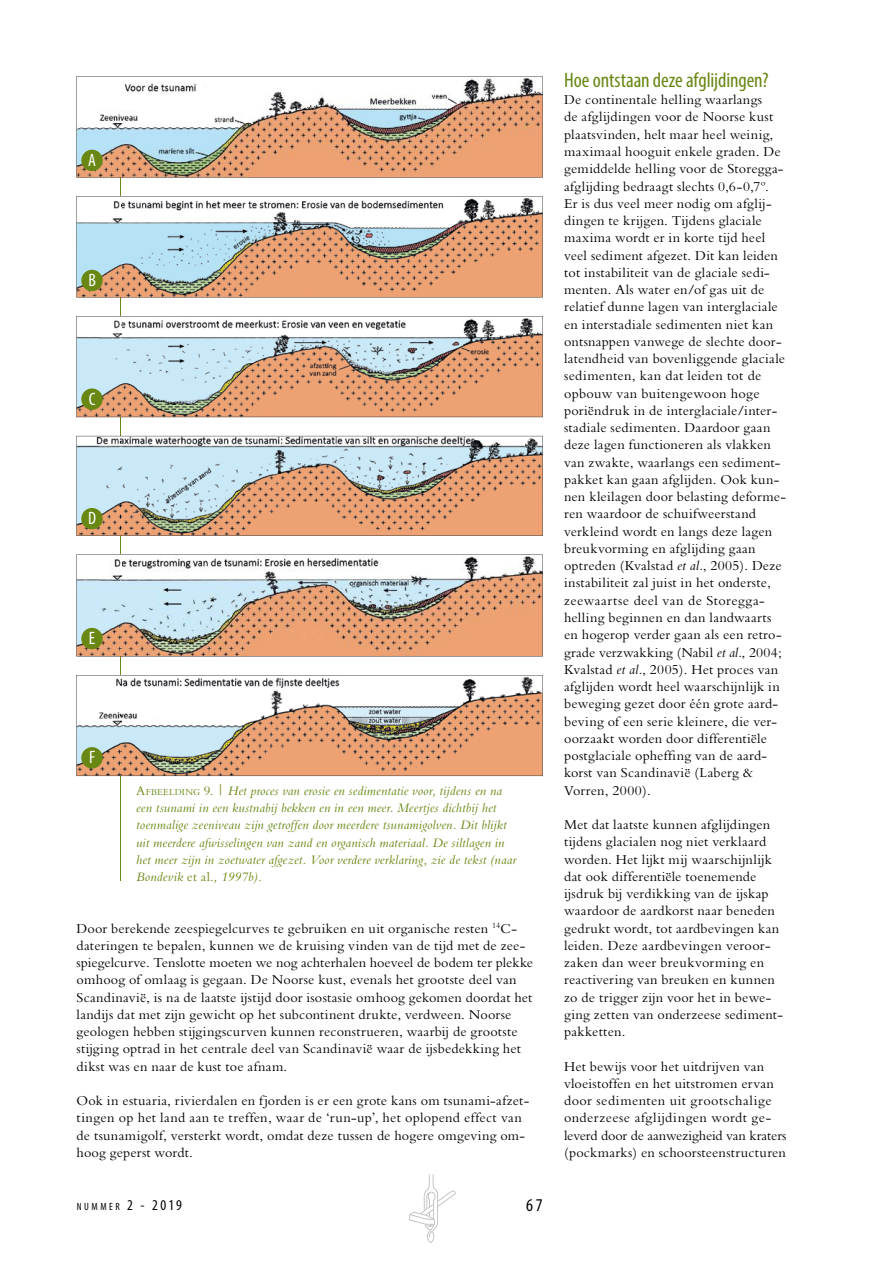
<style>
.page{position:relative;width:893px;height:1263px;background:#fff}
.page>*{position:absolute;margin:0;border:0;box-sizing:border-box;transform-origin:0 0}
.t1{font:condensed 21px "Myriad Pro";letter-spacing:-.005em;color:#688713}
.t2{font:condensed 18px "Myriad Pro";color:#fff}
.t3{font:condensed 18px "Myriad Pro";color:#000}
.t4{font:14.25px/17.2px "M Bembo";letter-spacing:.015em;color:#000}
.t5{font:italic 13.5px/17.2px "M Bembo";letter-spacing:.01em;color:#688713}
.t6{font:condensed 10.5px "Myriad Pro";letter-spacing:.245em;color:#000}
.s1{font-style:normal}
.s2{font-style:normal;font-size:9.45px}
.s3{font-size:15px}
.s4{font-style:italic}
</style>
<div class="page">
<svg style="left:409px;top:1174px;width:47px;height:69px"></svg>
<hr style="left:121px;top:165px;width:1px;height:716px;background:#688713">
<img style="left:76px;top:76px;width:467px;height:102px">
<svg style="left:76px;top:196px;width:467px;height:101px"></svg>
<svg style="left:76px;top:316px;width:467px;height:101px"></svg>
<svg style="left:76px;top:436px;width:467px;height:100px;background:#cab5a6"></svg>
<img style="left:76px;top:555px;width:467px;height:101px">
<svg style="left:76px;top:675px;width:467px;height:101px"></svg>
<div style="left:81px;top:150px;width:22px;height:21px;background:#688713;border-radius:50%"></div>
<div style="left:81px;top:270px;width:22px;height:21px;background:#688713;border-radius:50%"></div>
<div style="left:81px;top:388px;width:22px;height:22px;background:#688713;border-radius:50%"></div>
<div style="left:81px;top:508px;width:22px;height:21px;background:#688713;border-radius:50%"></div>
<div style="left:81px;top:628px;width:22px;height:21px;background:#688713;border-radius:50%"></div>
<div style="left:81px;top:747px;width:22px;height:21px;background:#688713;border-radius:50%"></div>
<p class="t2" style="left:88px;top:149px;width:9px">A</p>
<p class="t2" style="left:88px;top:269px;width:9px">B</p>
<p class="t2" style="left:89px;top:388px;width:8px">C</p>
<p class="t2" style="left:88px;top:507px;width:10px">D</p>
<p class="t2" style="left:89px;top:627px;width:8px">E</p>
<p class="t2" style="left:89px;top:746px;width:8px">F</p>
<p class="t5" style="left:136px;top:782px;width:381px"><span class="s1">A</span><span class="s2">FBEELDING</span> <span class="s1">9. |</span> Het proces van erosie en sedimentatie voor, tijdens en na een tsunami in een kustnabij bekken en in een meer. Meertjes dichtbij het toenmalige zeeniveau zijn getroffen door meerdere tsunamigolven. Dit blijkt uit meerdere afwisselingen van zand en organisch materiaal. De siltlagen in het meer zijn in zoetwater afgezet. Voor verdere verklaring, zie de tekst (naar Bondevik <span class="s1">et al.</span>, 1997b).</p>
<p class="t4" style="left:77px;top:919px;width:458px">Door berekende zeespiegelcurves te gebruiken en uit organische resten <sup>14</sup>C&shy;dateringen te bepalen, kunnen we de kruising vinden van de tijd met de zee&shy;spiegelcurve. Tenslotte moeten we nog achterhalen hoeveel de bodem ter plekke omhoog of omlaag is gegaan. De Noorse kust, evenals het grootste deel van Scandinavië, is na de laatste ijstijd door isostasie omhoog gekomen doordat het landijs dat met zijn gewicht op het subcontinent drukte, verdween. Noorse geologen hebben stijgingscurven kunnen reconstrueren, waarbij de grootste stijging optrad in het centrale deel van Scandinavië waar de ijsbedekking het dikst was en naar de kust toe afnam.</p>
<p class="t4" style="left:77px;top:1092px;width:454px">Ook in estuaria, rivierdalen en fjorden is er een grote kans om tsunami-afzet&shy;tingen op het land aan te treffen, waar de ‘run-up’, het oplopend effect van de tsunamigolf, versterkt wordt, omdat deze tussen de hogere omgeving om&shy;hoog geperst wordt.</p>
<p class="t6" style="left:77px;top:1200px;width:107px">NUMMER <span class="s3">2 - 2019</span></p>
<p class="t3" style="left:526px;top:1194px;width:18px">6 70</p>
<h1 class="t1" style="left:564px;top:67px;width:206px">Hoe ontstaan deze afglijdingen?</h1>
<p class="t4" style="left:564px;top:91px;width:223px">De continentale helling waarlangs<br>de afglijdingen voor de Noorse kust plaatsvinden, helt maar heel weinig, maximaal hooguit enkele graden. De gemiddelde helling voor de Storegga&shy;afglijding bedraagt slechts 0,6-0,7º.<br>Er is dus veel meer nodig om afglij&shy;dingen te krijgen. Tijdens glaciale maxima wordt er in korte tijd heel veel sediment afgezet. Dit kan leiden tot instabiliteit van de glaciale sedi&shy;menten. Als water en/of gas uit de relatief dunne lagen van interglaciale en interstadiale sedimenten niet kan ontsnappen vanwege de slechte door&shy;latendheid van bovenliggende glaciale sedimenten, kan dat leiden tot de opbouw van buitengewoon hoge poriëndruk in de interglaciale/inter&shy;stadiale sedimenten. Daardoor gaan deze lagen functioneren als vlakken van zwakte, waarlangs een sediment&shy;pakket kan gaan afglijden. Ook kun&shy;nen kleilagen door belasting deforme&shy;ren waardoor de schuifweerstand verkleind wordt en langs deze lagen breukvorming en afglijding gaan optreden (Kvalstad <span class="s4">et al.</span>, 2005). Deze instabiliteit zal juist in het onderste, zeewaartse deel van de Storegga&shy;helling beginnen en dan landwaarts en hogerop verder gaan als een retro&shy;grade verzwakking (Nabil <span class="s4">et al.</span>, 2004; Kvalstad <span class="s4">et al.</span>, 2005). Het proces van afglijden wordt heel waarschijnlijk in beweging gezet door één grote aard&shy;beving of een serie kleinere, die ver&shy;oorzaakt worden door differentiële postglaciale opheffing van de aard&shy;korst van Scandinavië (Laberg &amp; Vorren, 2000).</p>
<p class="t4" style="left:564px;top:816px;width:220px">Met dat laatste kunnen afglijdingen tijdens glacialen nog niet verklaard worden. Het lijkt mij waarschijnlijk dat ook differentiële toenemende ijsdruk bij verdikking van de ijskap waardoor de aardkorst naar beneden gedrukt wordt, tot aardbevingen kan leiden. Deze aardbevingen veroor&shy;zaken dan weer breukvorming en reactivering van breuken en kunnen zo de trigger zijn voor het in bewe&shy;ging zetten van onderzeese sediment&shy;pakketten.</p>
<p class="t4" style="left:564px;top:1058px;width:224px">Het bewijs voor het uitdrijven van vloeistoffen en het uitstromen ervan door sedimenten uit grootschalige onderzeese afglijdingen wordt ge&shy;leverd door de aanwezigheid van kraters (pockmarks) en schoorsteenstructuren</p>
</div>
